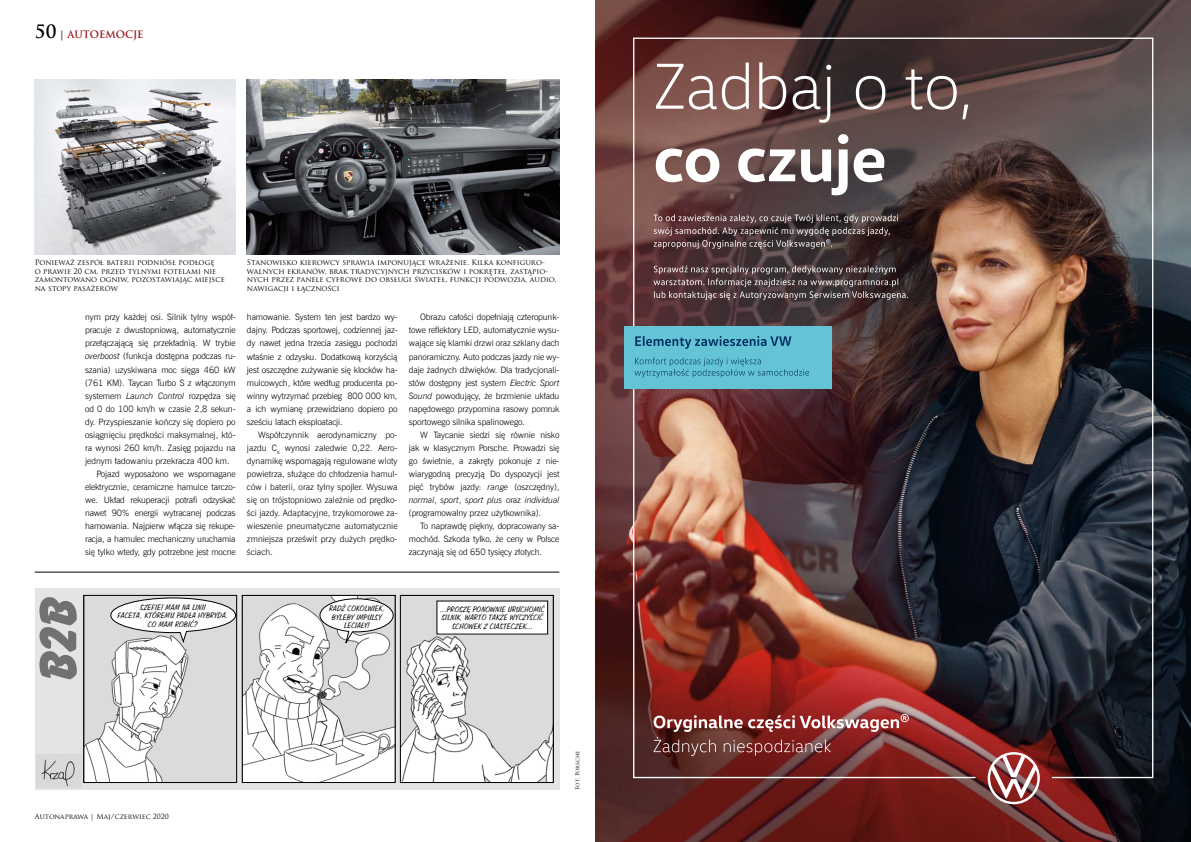
<style>
.page{position:relative;width:1191px;height:842px;background:#fff}
.page>*{position:absolute;margin:0;border:0;box-sizing:border-box;transform-origin:0 0}
.t1{font:53px "Balloon X Bd EU";color:#707172}
.t2{font:700 10px "Trajan Pro";color:#9a141c}
.t3{font:9px/8.6px "Freehand 575 EU";color:#000;text-align:center}
.t4{font:8.8px/13px "News Goth Lt EU";letter-spacing:-.01em;color:#000;text-align:justify}
.t5{font:7.5px/8.5px "Trajan Pro";color:#000}
.t6{font:7px "Trajan Pro";color:#000}
.t7{font:5.5px "Trajan Pro";color:#000}
.s1{font-size:18px;color:#000}
.s2{color:#000}
.s3{font-style:italic}
</style>
<div class="page">
<hr style="left:35px;top:572px;width:524px;height:1px;background:#000">
<div style="left:35px;top:589px;width:524px;height:201px;background:#e3e4e4"></div>
<img style="left:402px;top:600px;width:150px;height:181px">
<div style="left:400px;top:595px;width:154px;height:188px;border:1px solid #000"></div>
<img style="left:85px;top:643px;width:104px;height:138px">
<div style="left:83px;top:595px;width:154px;height:188px;border:1px solid #000"></div>
<img style="left:244px;top:597px;width:149px;height:184px">
<div style="left:242px;top:595px;width:153px;height:188px;border:1px solid #000"></div>
<img style="left:36px;top:754px;width:45px;height:33px">
<img style="left:595px;top:0;width:596px;height:842px">
<img style="left:632px;top:37px;width:522px;height:742px">
<svg style="left:987px;top:752px;width:52px;height:52px"></svg>
<svg style="left:653px;top:714px;width:256px;height:42px;background:#8d4b49"></svg>
<svg style="left:653px;top:265px;width:255px;height:35px;background:#5c4c4e"></svg>
<svg style="left:653px;top:214px;width:245px;height:35px;background:#5b494b"></svg>
<svg style="left:656px;top:134px;width:228px;height:61px"></svg>
<svg style="left:656px;top:62px;width:312px;height:61px;background:#725b58"></svg>
<div style="left:624px;top:326px;width:207px;height:63px;background:#64c3d5"></div>
<svg style="left:634px;top:357px;width:175px;height:21px"></svg>
<svg style="left:635px;top:336px;width:156px;height:13px"></svg>
<img style="left:35px;top:79px;width:201px;height:175px">
<img style="left:247px;top:79px;width:312px;height:176px">
<svg style="left:110px;top:597px;width:126px;height:46px"></svg>
<svg style="left:319px;top:598px;width:75px;height:48px"></svg>
<div style="left:437px;top:601px;width:110px;height:33px;background:#fff"></div>
<p class="t2" style="left:35px;top:28px;width:110px"><span class="s1">50</span> <span class="s2">|</span> AUTOEMOCJE</p>
<p class="t5" style="left:35px;top:258px;width:192px">Ponieważ zespół baterii podniósł podłogę<br>o prawie 20 cm, przed tylnymi fotelami nie zamontowano ogniw, pozostawiając miejsce na stopy pasażerów</p>
<p class="t5" style="left:247px;top:258px;width:311px">Stanowisko kierowcy sprawia imponujące wrażenie. Kilka konfiguro&shy;walnych ekranów, brak tradycyjnych przycisków i pokręteł, zastąpio&shy;nych przez panele cyfrowe do obsługi świateł, funkcji podwozia, audio, nawigacji i łączności</p>
<p class="t4" style="left:85px;top:311px;width:152px">nym przy każdej osi. Silnik tylny współ-</p>
<p class="t4" style="left:85px;top:324px;width:152px">pracuje z dwustopniową, automatycznie</p>
<p class="t4" style="left:85px;top:337px;width:152px">przełączającą się przekładnią. W trybie</p>
<p class="t4" style="left:85px;top:350px;width:152px"><span class="s3">overboost</span> (funkcja dostępna podczas ru-</p>
<p class="t4" style="left:85px;top:363px;width:152px">szania) uzyskiwana moc sięga 460 kW</p>
<p class="t4" style="left:85px;top:376px;width:152px">(761 KM). Taycan Turbo S z włączonym</p>
<p class="t4" style="left:85px;top:389px;width:152px">systemem <span class="s3">Launch Control</span> rozpędza się</p>
<p class="t4" style="left:85px;top:402px;width:152px">od 0 do 100 km/h w czasie 2,8 sekun-</p>
<p class="t4" style="left:85px;top:415px;width:152px">dy. Przyspieszanie kończy się dopiero po</p>
<p class="t4" style="left:85px;top:428px;width:152px">osiągnięciu prędkości maksymalnej, któ-</p>
<p class="t4" style="left:85px;top:441px;width:152px">ra wynosi 260 km/h. Zasięg pojazdu na</p>
<p class="t4" style="left:85px;top:454px;width:146px">jednym ładowaniu przekracza 400 km.</p>
<p class="t4" style="left:96px;top:467px;width:141px">Pojazd wyposażono we wspomagane</p>
<p class="t4" style="left:85px;top:480px;width:152px">elektrycznie, ceramiczne hamulce tarczo-</p>
<p class="t4" style="left:85px;top:493px;width:152px">we. Układ rekuperacji potrafi odzyskać</p>
<p class="t4" style="left:85px;top:506px;width:152px">nawet 90% energii wytracanej podczas</p>
<p class="t4" style="left:85px;top:519px;width:152px">hamowania. Najpierw włącza się rekupe-</p>
<p class="t4" style="left:85px;top:533px;width:152px">racja, a hamulec mechaniczny uruchamia</p>
<p class="t4" style="left:85px;top:546px;width:152px">się tylko wtedy, gdy potrzebne jest mocne</p>
<p class="t4" style="left:247px;top:311px;width:152px">hamowanie. System ten jest bardzo wy&shy;dajny. Podczas sportowej, codziennej jaz&shy;dy nawet jedna trzecia zasięgu pochodzi właśnie z odzysku. Dodatkową korzyścią jest oszczędne zużywanie się klocków ha&shy;mulcowych, które według producenta po&shy;winny wytrzymać przebieg 800 000 km, a ich wymianę przewidziano dopiero po sześciu latach eksploatacji.</p>
<p class="t4" style="left:247px;top:428px;width:152px;text-indent:11px">Współczynnik aerodynamiczny po&shy;jazdu C<sub>x</sub> wynosi zaledwie 0,22. Aero&shy;dynamikę wspomagają regulowane wloty powietrza, służące do chłodzenia hamul&shy;ców i baterii, oraz tylny spojler. Wysuwa się on trójstopniowo zależnie od prędko&shy;ści jazdy. Adaptacyjne, trzykomorowe za&shy;wieszenie pneumatyczne automatycznie zmniejsza prześwit przy dużych prędko&shy;ściach.</p>
<p class="t4" style="left:409px;top:311px;width:152px;text-indent:11px">Obrazu całości dopełniają czteropunk&shy;towe reflektory LED, automatycznie wysu&shy;wające się klamki drzwi oraz szklany dach panoramiczny. Auto podczas jazdy nie wy&shy;daje żadnych dźwięków. Dla tradycjonali&shy;stów dostępny jest system <span class="s3">Electric Sport Sound</span> powodujący, że brzmienie układu napędowego przypomina rasowy pomruk sportowego silnika spalinowego.</p>
<p class="t4" style="left:409px;top:428px;width:152px;text-indent:11px">W Taycanie siedzi się równie nisko jak w klasycznym Porsche. Prowadzi się go świetnie, a zakręty pokonuje z nie&shy;wiarygodną precyzją Do dyspozycji jest pięć trybów jazdy: <span class="s3">range</span> (oszczędny), <span class="s3">normal</span>, <span class="s3">sport</span>, <span class="s3">sport plus</span> oraz <span class="s3">individual </span>(programowalny przez użytkownika).</p>
<p class="t4" style="left:409px;top:520px;width:152px;text-indent:11px">To naprawdę piękny, dopracowany sa&shy;mochód. Szkoda tylko, że ceny w Polsce zaczynają się od 650 tysięcy złotych.</p>
<h1 class="t1" style="left:26px;top:680px;width:85px;rotate:-90deg">B2B</h1>
<p class="t3" style="left:118px;top:603px;width:112px">SZEFIE! MAM NA LINII<br>FACETA, KTÓREMU PADŁA HYBRYDA.<br>CO MAM ROBIĆ?</p>
<p class="t3" style="left:329px;top:604px;width:57px">RADŹ COKOLWIEK,<br>BYLEBY IMPULSY<br>LECIAŁY!</p>
<p class="t3" style="left:440px;top:605px;width:106px">...PROSZĘ PONOWNIE URUCHOMIĆ<br>SILNIK, WARTO TAKŻE WYCZYŚCIĆ<br>SCHOWEK Z CIASTECZEK...</p>
<p class="t6" style="left:35px;top:812px;width:136px">Autonaprawa | Maj/czerwiec 2020</p>
<p class="t7" style="left:574px;top:790px;width:41px;rotate:-90deg">Fot. Porsche</p>
</div>
